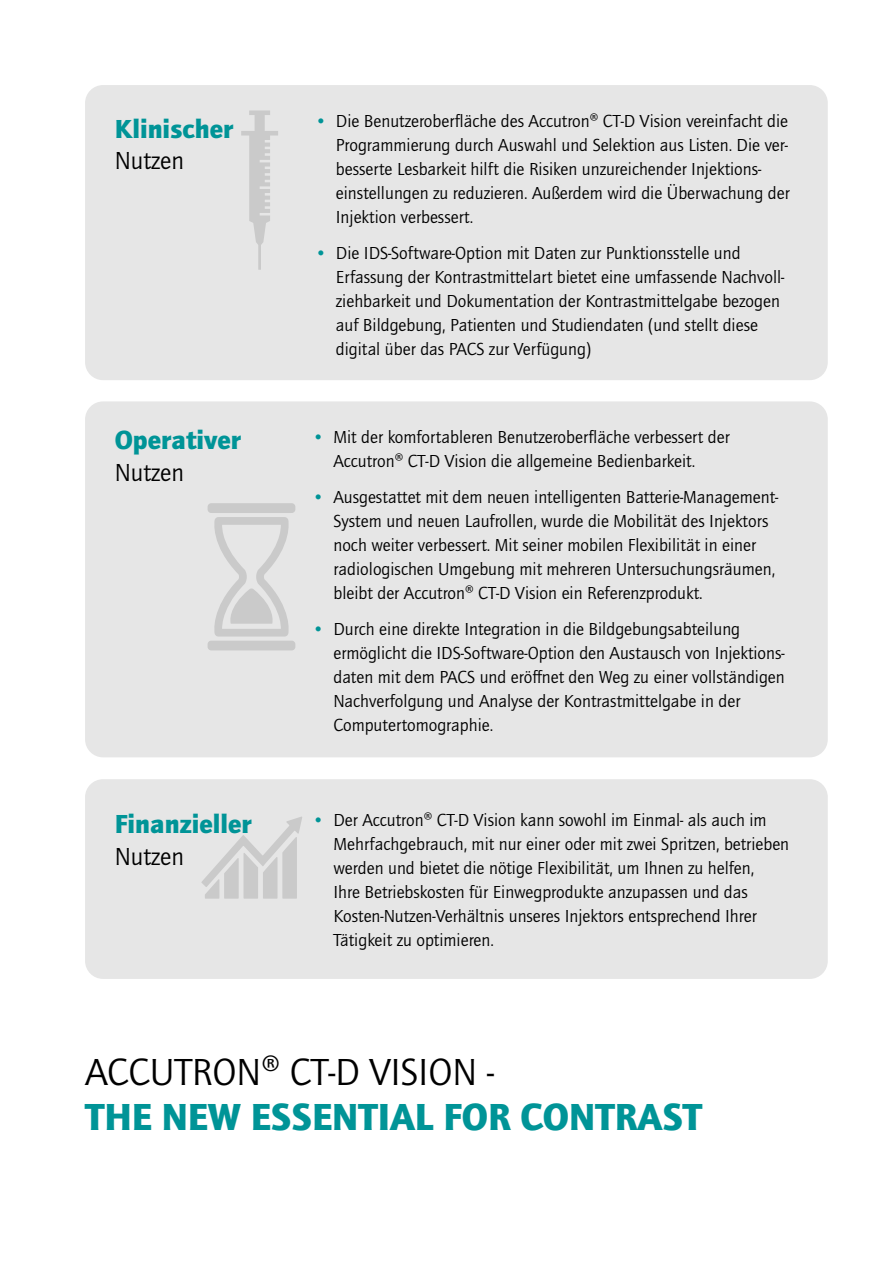
<style>
.page{position:relative;width:893px;height:1263px;background:#fff}
.page>*{position:absolute;margin:0;border:0;box-sizing:border-box;transform-origin:0 0}
.t1{font:900 39px "Quay Sans ITC Std";color:#009497}
.t2{font:39px "Quay Sans ITC Std";color:#000}
.t3{font:900 27px "Quay Sans ITC Std";color:#009497}
.t4{font:25.5px "Quay Sans ITC Std";color:#000}
.t5{font:18px/24px "Quay Sans ITC Std";color:#000}
.s1{color:#009497}
</style>
<div class="page">
<div style="left:85px;top:85px;width:743px;height:295px;background:#e6e6e6;border-radius:18px"></div>
<div style="left:85px;top:401px;width:743px;height:356px;background:#e6e6e6;border-radius:18px"></div>
<svg style="left:208px;top:503px;width:87px;height:147px"></svg>
<svg style="left:241px;top:110px;width:37px;height:160px"></svg>
<div style="left:85px;top:779px;width:743px;height:200px;background:#e6e6e6;border-radius:18px"></div>
<svg style="left:201px;top:816px;width:101px;height:83px"></svg>
<h2 class="t3" style="left:115px;top:113px;width:120px">Klinischer</h2>
<h3 class="t4" style="left:115px;top:147px;width:71px">Nutzen</h3>
<p class="t5" style="left:336px;top:109px;width:455px;text-indent:-19px"><span class="s1">•</span> Die Benutzeroberfläche des Accutron® CT-D Vision vereinfacht die Programmierung durch Auswahl und Selektion aus Listen. Die ver&shy;besserte Lesbarkeit hilft die Risiken unzureichender Injektions&shy;einstellungen zu reduzieren. Außerdem wird die Überwachung der Injektion verbessert.</p>
<p class="t5" style="left:336px;top:241px;width:450px;text-indent:-19px"><span class="s1">•</span> Die IDS-Software-Option mit Daten zur Punktionsstelle und Erfassung der Kontrastmittelart bietet eine umfassende Nachvoll&shy;ziehbarkeit und Dokumentation der Kontrastmittelgabe bezogen auf Bildgebung, Patienten und Studiendaten (und stellt diese digital über das PACS zur Verfügung)</p>
<h2 class="t3" style="left:115px;top:424px;width:128px">Operativer</h2>
<h3 class="t4" style="left:115px;top:459px;width:71px">Nutzen</h3>
<p class="t5" style="left:333px;top:425px;width:398px;text-indent:-19px"><span class="s1">•</span> Mit der komfortableren Benutzeroberfläche verbessert der<br>Accutron® CT-D Vision die allgemeine Bedienbarkeit.</p>
<p class="t5" style="left:333px;top:485px;width:446px;text-indent:-19px"><span class="s1">•</span> Ausgestattet mit dem neuen intelligenten Batterie-Management-System und neuen Laufrollen, wurde die Mobilität des Injektors noch weiter verbessert. Mit seiner mobilen Flexibilität in einer radiologischen Umgebung mit mehreren Untersuchungsräumen, bleibt der Accutron® CT-D Vision ein Referenzprodukt.</p>
<p class="t5" style="left:333px;top:617px;width:453px;text-indent:-19px"><span class="s1">•</span> Durch eine direkte Integration in die Bildgebungsabteilung ermöglicht die IDS-Software-Option den Austausch von Injektions&shy;daten mit dem PACS und eröffnet den Weg zu einer vollständigen Nachverfolgung und Analyse der Kontrastmittelgabe in der Computertomographie.</p>
<h2 class="t3" style="left:115px;top:808px;width:139px">Finanzieller</h2>
<h3 class="t4" style="left:115px;top:842px;width:71px">Nutzen</h3>
<p class="t5" style="left:333px;top:809px;width:457px;text-indent:-19px"><span class="s1">•</span> Der Accutron® CT-D Vision kann sowohl im Einmal- als auch im Mehrfachgebrauch, mit nur einer oder mit zwei Spritzen, betrieben werden und bietet die nötige Flexibilität, um Ihnen zu helfen,<br>Ihre Betriebskosten für Einwegprodukte anzupassen und das Kosten-Nutzen-Verhältnis unseres Injektors entsprechend Ihrer Tätigkeit zu optimieren.</p>
<h1 class="t2" style="left:85px;top:1051px;width:410px">ACCUTRON® CT-D VISION -</h1>
<h1 class="t1" style="left:85px;top:1094px;width:619px">THE NEW ESSENTIAL FOR CONTRAST</h1>
</div>
